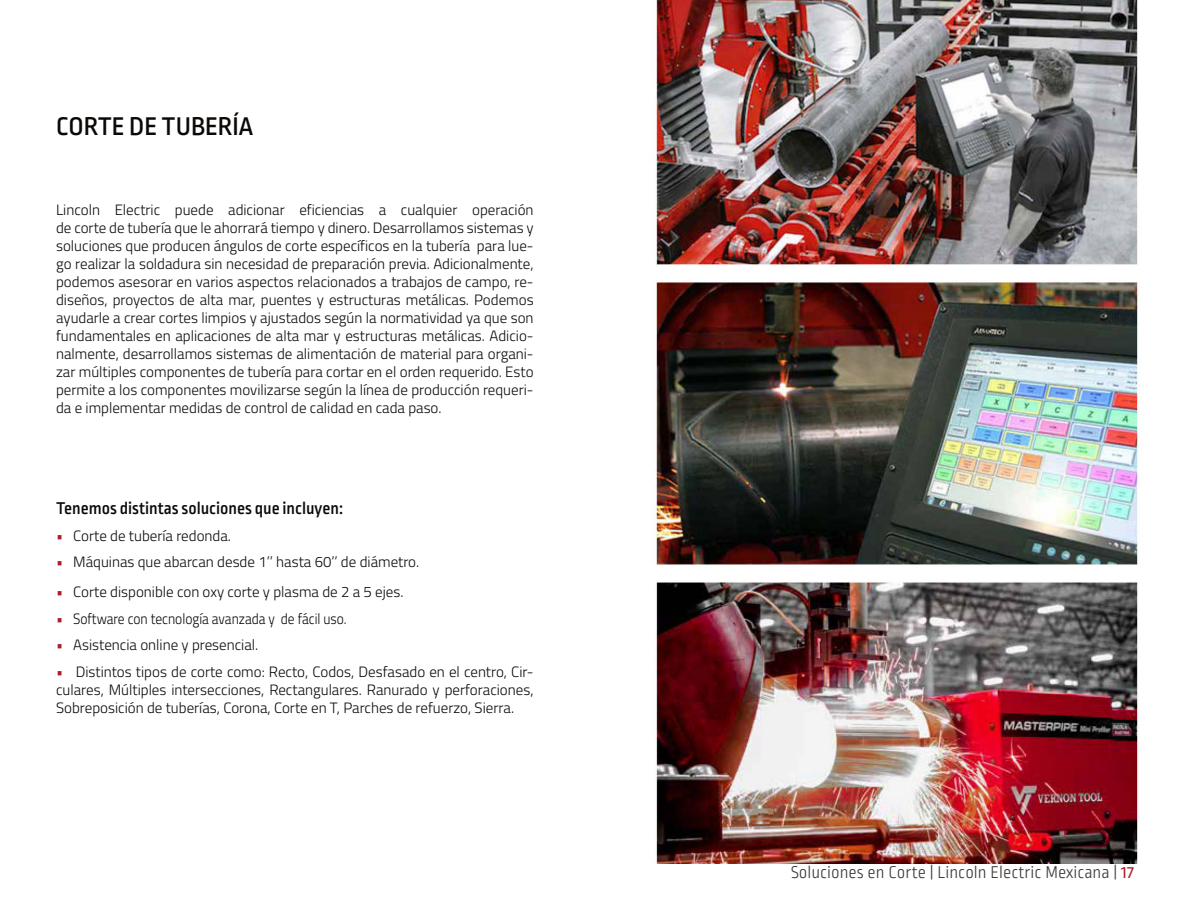
<style>
.page{position:relative;width:1188px;height:918px;background:#fff}
.page>*{position:absolute;margin:0;border:0;box-sizing:border-box;transform-origin:0 0}
.t1{font:500 27px "Ropa Sans Pro";color:#0c0806}
.t2{font:300 18px "Ropa Sans Pro";color:#3b3532}
.t3{font:500 18px "Ropa Sans Pro";color:#0c0806}
.t4{font:300 15px/18px "Titillium";color:#0c0806;text-align:justify}
.t5{font:300 15px "Titillium";color:#0c0806;scale:.9 1}
.s1{color:#ab1e2c}
.s2{font-weight:400;color:#ab1e2c}
</style>
<div class="page">
<img style="left:655px;top:0;width:486px;height:864px">
<p class="t1" style="left:56px;top:111px;width:198px">CORTE DE TUBERÍA</p>
<p class="t4" style="left:56px;top:200px;width:479px">Lincoln Electric puede adicionar eficiencias a cualquier operación de corte de tubería que le ahorrará tiempo y dinero. Desarrollamos sistemas y soluciones que producen ángulos de corte específicos en la tubería para lue&shy;go realizar la soldadura sin necesidad de preparación previa. Adicionalmente, podemos asesorar en varios aspectos relacionados a trabajos de campo, re&shy;diseños, proyectos de alta mar, puentes y estructuras metálicas. Podemos ayudarle a crear cortes limpios y ajustados según la normatividad ya que son fundamentales en aplicaciones de alta mar y estructuras metálicas. Adicio&shy;nalmente, desarrollamos sistemas de alimentación de material para organi&shy;zar múltiples componentes de tubería para cortar en el orden requerido. Esto permite a los componentes movilizarse según la línea de producción requeri&shy;da e implementar medidas de control de calidad en cada paso.</p>
<p class="t3" style="left:56px;top:499px;width:288px">Tenemos distintas soluciones que incluyen:</p>
<p class="t4" style="left:56px;top:526px;width:176px"><span class="s1">•</span> Corte de tubería redonda.</p>
<p class="t4" style="left:56px;top:552px;width:365px"><span class="s1">•</span> Máquinas que abarcan desde 1’’ hasta 60’’ de diámetro.</p>
<p class="t4" style="left:56px;top:582px;width:349px"><span class="s1">•</span> Corte disponible con oxy corte y plasma de 2 a 5 ejes.</p>
<p class="t5" style="left:56px;top:608px;width:324px"><span class="s1">•</span> Software con tecnología avanzada y de fácil uso.</p>
<p class="t4" style="left:56px;top:635px;width:204px"><span class="s1">•</span> Asistencia online y presencial.</p>
<p class="t4" style="left:56px;top:662px;width:479px"><span class="s1">•</span> Distintos tipos de corte como: Recto, Codos, Desfasado en el centro, Cir&shy;culares, Múltiples intersecciones, Rectangulares. Ranurado y perforaciones, Sobreposición de tuberías, Corona, Corte en T, Parches de refuerzo, Sierra.</p>
<p class="t2" style="left:791px;top:863px;width:345px">Soluciones en Corte | Lincoln Electric Mexicana | <span class="s2">17</span></p>
</div>
